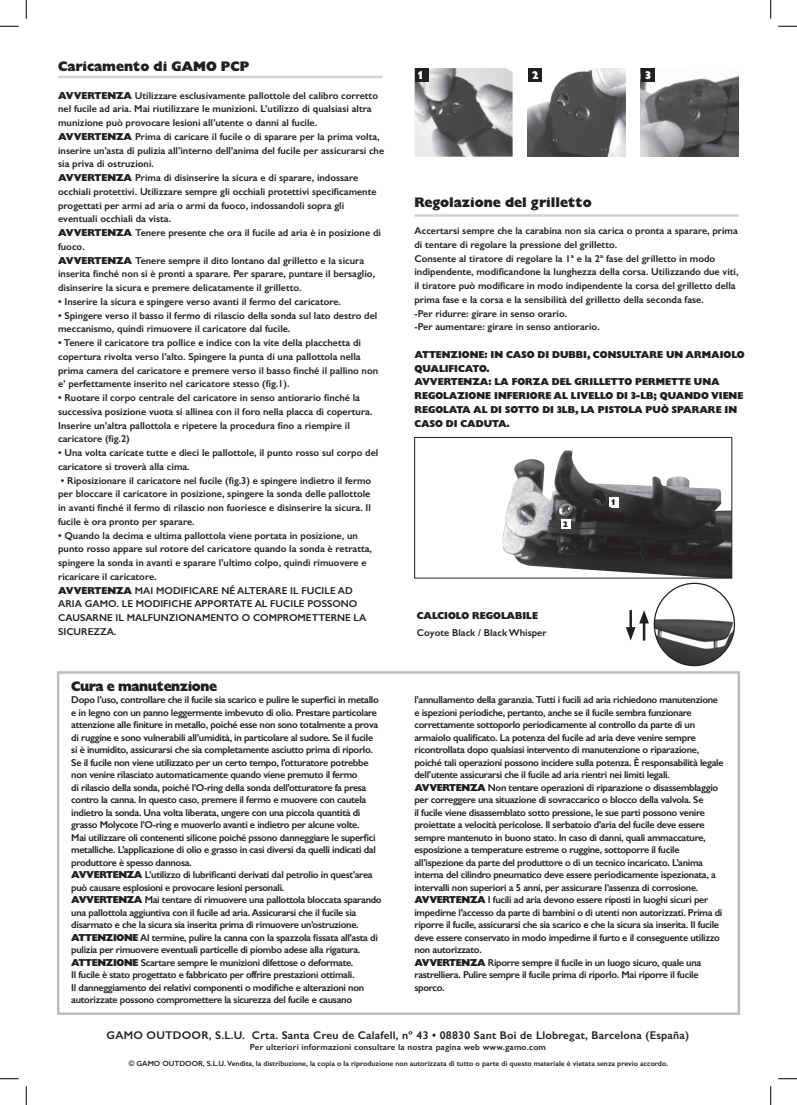
<style>
.page{position:relative;width:797px;height:1105px;background:#fff}
.page>*{position:absolute;margin:0;border:0;box-sizing:border-box;transform-origin:0 0}
.t1{font:13.75px "Gill Sans Extra Bold Display";color:#231f20}
.t2{font:13.75px "Gill Sans Extra Bold Display";letter-spacing:-.03em;color:#231f20}
.t3{font:600 11.25px "Gill Sans";letter-spacing:.02em;color:#231f20}
.t4{font:11.25px "Gill Sans Extra Bold Display";color:#fff}
.t5{font:600 10px/12.5px "Gill Sans";letter-spacing:-.03em;color:#231f20}
.t6{font:600 10px/13.8px "Gill Sans";color:#231f20}
.t7{font:10px/13.8px "Gill Sans Extra Bold Display";color:#231f20}
.t8{font:600 8.75px "Gill Sans";letter-spacing:.02em;color:#231f20}
.t9{font:8.12px "Gill Sans Extra Bold Display";color:#231f20}
.t10{font:600 7.5px "Gill Sans";color:#231f20}
.s1{font-family:"Gill Sans Extra Bold Display";font-weight:400}
</style>
<div class="page">
<div style="left:57px;top:671px;width:683px;height:344px;border:2px solid #bcbdc0"></div>
<hr style="left:414px;top:214px;width:324px;height:3px;background:#d1d2d4">
<hr style="left:58px;top:76px;width:324px;height:2px;background:#d1d2d4">
<img style="left:414px;top:68px;width:98px;height:89px">
<img style="left:527px;top:68px;width:98px;height:89px">
<img style="left:641px;top:68px;width:98px;height:89px">
<div style="left:414px;top:68px;width:14px;height:14px;background:#231f20"></div>
<div style="left:641px;top:68px;width:13px;height:14px;background:#231f20"></div>
<div style="left:527px;top:68px;width:14px;height:14px;background:#231f20"></div>
<img style="left:502px;top:450px;width:228px;height:126px">
<div style="left:414px;top:437px;width:318px;height:141px;border:1px solid #231f20"></div>
<div style="left:609px;top:497px;width:10px;height:10px;background:#fff"></div>
<div style="left:561px;top:519px;width:10px;height:10px;background:#fff"></div>
<img style="left:655px;top:583px;width:79px;height:83px">
<div style="left:653px;top:583px;width:82px;height:83px;border:1px solid #231f20;border-radius:50%"></div>
<svg style="left:626px;top:610px;width:23px;height:30px"></svg>
<svg style="left:0;top:25px;width:19px;height:2px"></svg>
<svg style="left:778px;top:25px;width:19px;height:2px"></svg>
<svg style="left:0;top:1078px;width:19px;height:1px"></svg>
<svg style="left:778px;top:1078px;width:19px;height:1px"></svg>
<svg style="left:25px;top:0;width:2px;height:19px"></svg>
<svg style="left:25px;top:1086px;width:2px;height:19px"></svg>
<svg style="left:770px;top:0;width:1px;height:19px"></svg>
<svg style="left:770px;top:1086px;width:1px;height:19px"></svg>
<h1 class="t1" style="left:58px;top:58px;width:193px">Caricamento di GAMO PCP</h1>
<p class="t6" style="left:58px;top:88px;width:327px"><span class="s1">AVVERTENZA</span> Utilizzare esclusivamente pallottole del calibro corretto nel fucile ad aria. Mai riutilizzare le munizioni. L’utilizzo di qualsiasi altra munizione può provocare lesioni all’utente o danni al fucile.<br><span class="s1">AVVERTENZA</span> Prima di caricare il fucile o di sparare per la prima volta, inserire un’asta di pulizia all’interno dell’anima del fucile per assicurarsi che sia priva di ostruzioni.<br><span class="s1">AVVERTENZA</span> Prima di disinserire la sicura e di sparare, indossare occhiali protettivi. Utilizzare sempre gli occhiali protettivi specificamente progettati per armi ad aria o armi da fuoco, indossandoli sopra gli eventuali occhiali da vista.<br><span class="s1">AVVERTENZA</span> Tenere presente che ora il fucile ad aria è in posizione di fuoco.<br><span class="s1">AVVERTENZA</span> Tenere sempre il dito lontano dal grilletto e la sicura inserita finché non si è pronti a sparare. Per sparare, puntare il bersaglio, disinserire la sicura e premere delicatamente il grilletto.</p>
<p class="t6" style="left:58px;top:295px;width:284px">• Inserire la sicura e spingere verso avanti il fermo del caricatore.</p>
<p class="t6" style="left:58px;top:308px;width:321px">• Spingere verso il basso il fermo di rilascio della sonda sul lato destro del meccanismo, quindi rimuovere il caricatore dal fucile.</p>
<p class="t6" style="left:58px;top:336px;width:321px">• Tenere il caricatore tra pollice e indice con la vite della placchetta di copertura rivolta verso l’alto. Spingere la punta di una pallottola nella prima camera del caricatore e premere verso il basso finché il pallino non e’ perfettamente inserito nel caricatore stesso (fig.1).</p>
<p class="t6" style="left:58px;top:391px;width:316px">• Ruotare il corpo centrale del caricatore in senso antiorario finché la successiva posizione vuota si allinea con il foro nella placca di copertura.<br>Inserire un’altra pallottola e ripetere la procedura fino a riempire il caricatore (fig.2)</p>
<p class="t6" style="left:58px;top:446px;width:322px">• Una volta caricate tutte e dieci le pallottole, il punto rosso sul corpo del caricatore si troverà alla cima.</p>
<p class="t5" style="left:58px;top:473px;width:315px;line-height:13.8px;text-align:justify">• Riposizionare il caricatore nel fucile (fig.3) e spingere indietro il fermo per bloccare il caricatore in posizione, spingere la sonda delle pallottole in avanti finché il fermo di rilascio non fuoriesce e disinserire la sicura. Il fucile è ora pronto per sparare.</p>
<p class="t6" style="left:58px;top:528px;width:315px">• Quando la decima e ultima pallottola viene portata in posizione, un punto rosso appare sul rotore del caricatore quando la sonda è retratta, spingere la sonda in avanti e sparare l’ultimo colpo, quindi rimuovere e ricaricare il caricatore.<br><span class="s1">AVVERTENZA</span> MAI MODIFICARE NÉ ALTERARE IL FUCILE AD ARIA GAMO. LE MODIFICHE APPORTATE AL FUCILE POSSONO CAUSARNE IL MALFUNZIONAMENTO O COMPROMETTERNE LA SICUREZZA.</p>
<h1 class="t2" style="left:71px;top:678px;width:147px">Cura e manutenzione</h1>
<p class="t5" style="left:71px;top:693px;width:312px">Dopo l’uso, controllare che il fucile sia scarico e pulire le superfici in metallo e in legno con un panno leggermente imbevuto di olio. Prestare particolare attenzione alle finiture in metallo, poiché esse non sono totalmente a prova di ruggine e sono vulnerabili all’umidità, in particolare al sudore. Se il fucile si è inumidito, assicurarsi che sia completamente asciutto prima di riporlo.<br>Se il fucile non viene utilizzato per un certo tempo, l’otturatore potrebbe non venire rilasciato automaticamente quando viene premuto il fermo<br>di rilascio della sonda, poiché l’O-ring della sonda dell’otturatore fa presa contro la canna. In questo caso, premere il fermo e muovere con cautela indietro la sonda. Una volta liberata, ungere con una piccola quantità di grasso Molycote l’O-ring e muoverlo avanti e indietro per alcune volte.<br>Mai utilizzare oli contenenti silicone poiché pssono danneggiare le superfici metalliche. L’applicazione di olio e grasso in casi diversi da quelli indicati dal produttore è spesso dannosa.<br><span class="s1">AVVERTENZA</span> L’utilizzo di lubrificanti derivati dal petrolio in quest’area può causare esplosioni e provocare lesioni personali.<br><span class="s1">AVVERTENZA</span> Mai tentare di rimuovere una pallottola bloccata sparando una pallottola aggiuntiva con il fucile ad aria. Assicurarsi che il fucile sia disarmato e che la sicura sia inserita prima di rimuovere un’ostruzione.<br><span class="s1">ATTENZIONE</span> Al termine, pulire la canna con la spazzola fissata all’asta di pulizia per rimuovere eventuali particelle di piombo adese alla rigatura.<br><span class="s1">ATTENZIONE</span> Scartare sempre le munizioni difettose o deformate.<br>Il fucile è stato progettato e fabbricato per offrire prestazioni ottimali.<br>Il danneggiamento dei relativi componenti o modifiche e alterazioni non autorizzate possono compromettere la sicurezza del fucile e causano</p>
<p class="t4" style="left:418px;top:68px;width:7px">1</p>
<p class="t4" style="left:532px;top:68px;width:8px">2</p>
<p class="t4" style="left:645px;top:68px;width:7px">3</p>
<h1 class="t1" style="left:414px;top:194px;width:179px">Regolazione del grilletto</h1>
<p class="t6" style="left:414px;top:224px;width:325px">Accertarsi sempre che la carabina non sia carica o pronta a sparare, prima di tentare di regolare la pressione del grilletto.<br>Consente al tiratore di regolare la 1ª e la 2ª fase del grilletto in modo indipendente, modificandone la lunghezza della corsa. Utilizzando due viti, il tiratore può modificare in modo indipendente la corsa del grilletto della prima fase e la corsa e la sensibilità del grilletto della seconda fase.<br>-Per ridurre: girare in senso orario.<br>-Per aumentare: girare in senso antiorario.</p>
<p class="t7" style="left:414px;top:348px;width:332px">ATTENZIONE: IN CASO DI DUBBI, CONSULTARE UN ARMAIOLO QUALIFICATO.<br>AVVERTENZA: LA FORZA DEL GRILLETTO PERMETTE UNA REGOLAZIONE INFERIORE AL LIVELLO DI 3-LB; QUANDO VIENE REGOLATA AL DI SOTTO DI 3LB, LA PISTOLA PUÒ SPARARE IN CASO DI CADUTA.</p>
<p class="t9" style="left:563px;top:519px;width:6px">2</p>
<p class="t7" style="left:417px;top:608px;width:123px">CALCIOLO REGOLABILE</p>
<p class="t6" style="left:417px;top:626px;width:131px">Coyote Black / Black Whisper</p>
<p class="t9" style="left:611px;top:497px;width:5px">1</p>
<p class="t5" style="left:414px;top:694px;width:310px">l’annullamento della garanzia. Tutti i fucili ad aria richiedono manutenzione e ispezioni periodiche, pertanto, anche se il fucile sembra funzionare correttamente sottoporlo periodicamente al controllo da parte di un armaiolo qualificato. La potenza del fucile ad aria deve venire sempre ricontrollata dopo qualsiasi intervento di manutenzione o riparazione, poiché tali operazioni possono incidere sulla potenza. È responsabilità legale dell’utente assicurarsi che il fucile ad aria rientri nei limiti legali.<br><span class="s1">AVVERTENZA</span> Non tentare operazioni di riparazione o disassemblaggio per correggere una situazione di sovraccarico o blocco della valvola. Se<br>il fucile viene disassemblato sotto pressione, le sue parti possono venire proiettate a velocità pericolose. Il serbatoio d’aria del fucile deve essere sempre mantenuto in buono stato. In caso di danni, quali ammaccature, esposizione a temperature estreme o ruggine, sottoporre il fucile all’ispezione da parte del produttore o di un tecnico incaricato. L’anima interna del cilindro pneumatico deve essere periodicamente ispezionata, a intervalli non superiori a 5 anni, per assicurare l’assenza di corrosione.<br><span class="s1">AVVERTENZA</span> I fucili ad aria devono essere riposti in luoghi sicuri per impedirne l’accesso da parte di bambini o di utenti non autorizzati. Prima di riporre il fucile, assicurarsi che sia scarico e che la sicura sia inserita. Il fucile deve essere conservato in modo impedirne il furto e il conseguente utilizzo non autorizzato.<br><span class="s1">AVVERTENZA</span> Riporre sempre il fucile in un luogo sicuro, quale una rastrelliera. Pulire sempre il fucile prima di riporlo. Mai riporre il fucile sporco.</p>
<p class="t3" style="left:107px;top:1029px;width:584px">GAMO OUTDOOR, S.L.U. Crta. Santa Creu de Calafell, nº 43 • 08830 Sant Boi de Llobregat, Barcelona (España)</p>
<p class="t8" style="left:250px;top:1042px;width:297px">Per ulteriori informazioni consultare la nostra pagina web www.gamo.com</p>
<p class="t10" style="left:129px;top:1058px;width:541px">© GAMO OUTDOOR, S.L.U. Vendita, la distribuzione, la copia o la riproduzione non autorizzata di tutto o parte di questo materiale è vietata senza previo accordo.</p>
</div>
